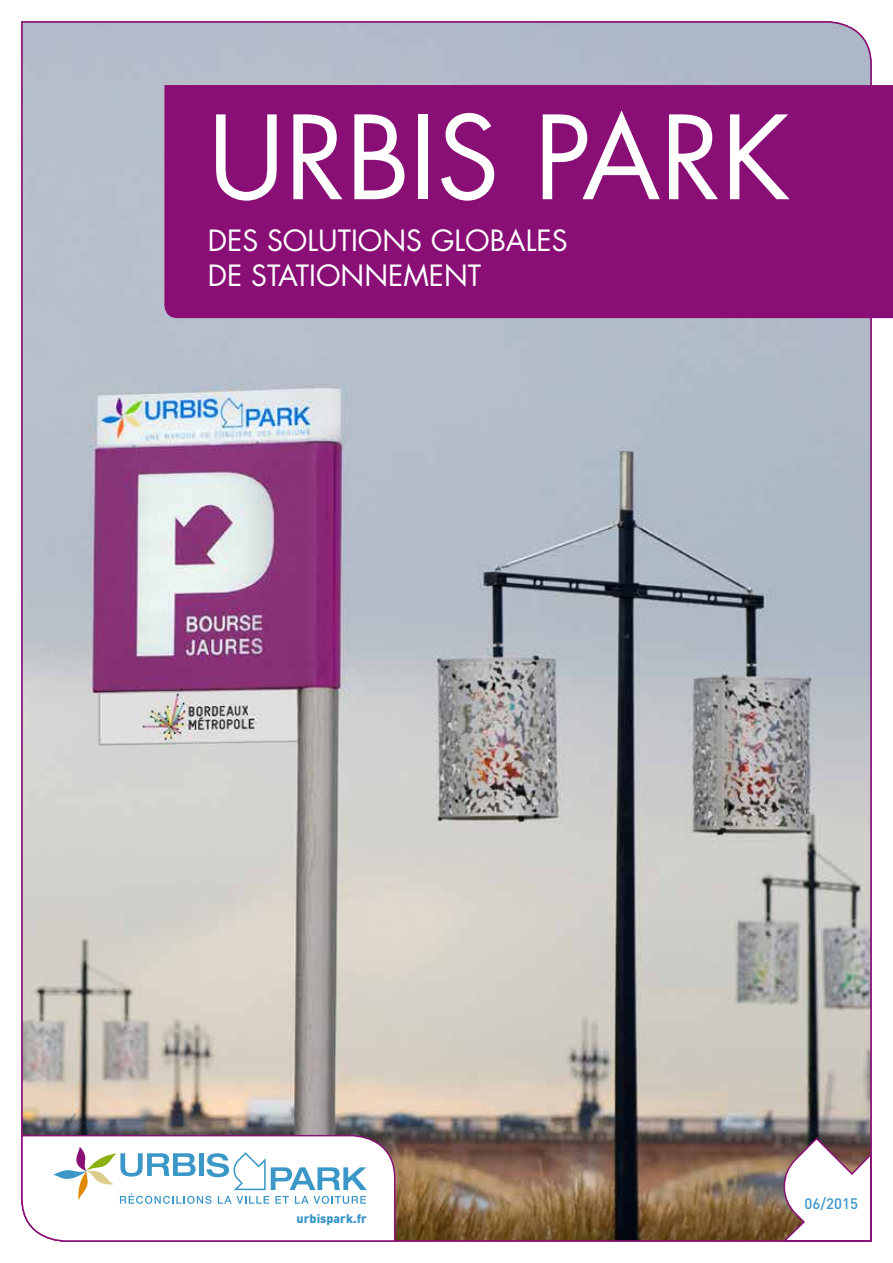
<style>
.page{position:relative;width:893px;height:1263px;background:#fff}
.page>*{position:absolute;margin:0;border:0;box-sizing:border-box;transform-origin:0 0}
.t1{font:112.5px "Futura";color:#fff}
.t2{font:28.5px/34.5px "Futura";color:#fff}
.t3{font:500 15px "DIN";color:#3a97c8}
.t4{font:900 12.3px "DIN";color:#3a97c8}
</style>
<div class="page">
<img style="left:21px;top:21px;width:851px;height:1221px">
<div style="left:164px;top:85px;width:729px;height:233px;background:#890f76"></div>
<svg style="left:783px;top:1138px;width:89px;height:104px"></svg>
<svg style="left:21px;top:1134px;width:375px;height:108px"></svg>
<h1 class="t1" style="left:208px;top:80px;width:584px">URBIS PARK</h1>
<p class="t2" style="left:208px;top:223px;width:361px">DES SOLUTIONS GLOBALES<br>DE STATIONNEMENT</p>
<p class="t4" style="left:297px;top:1210px;width:72px">urbispark.fr</p>
<p class="t3" style="left:804px;top:1194px;width:55px">06/2015</p>
</div>
